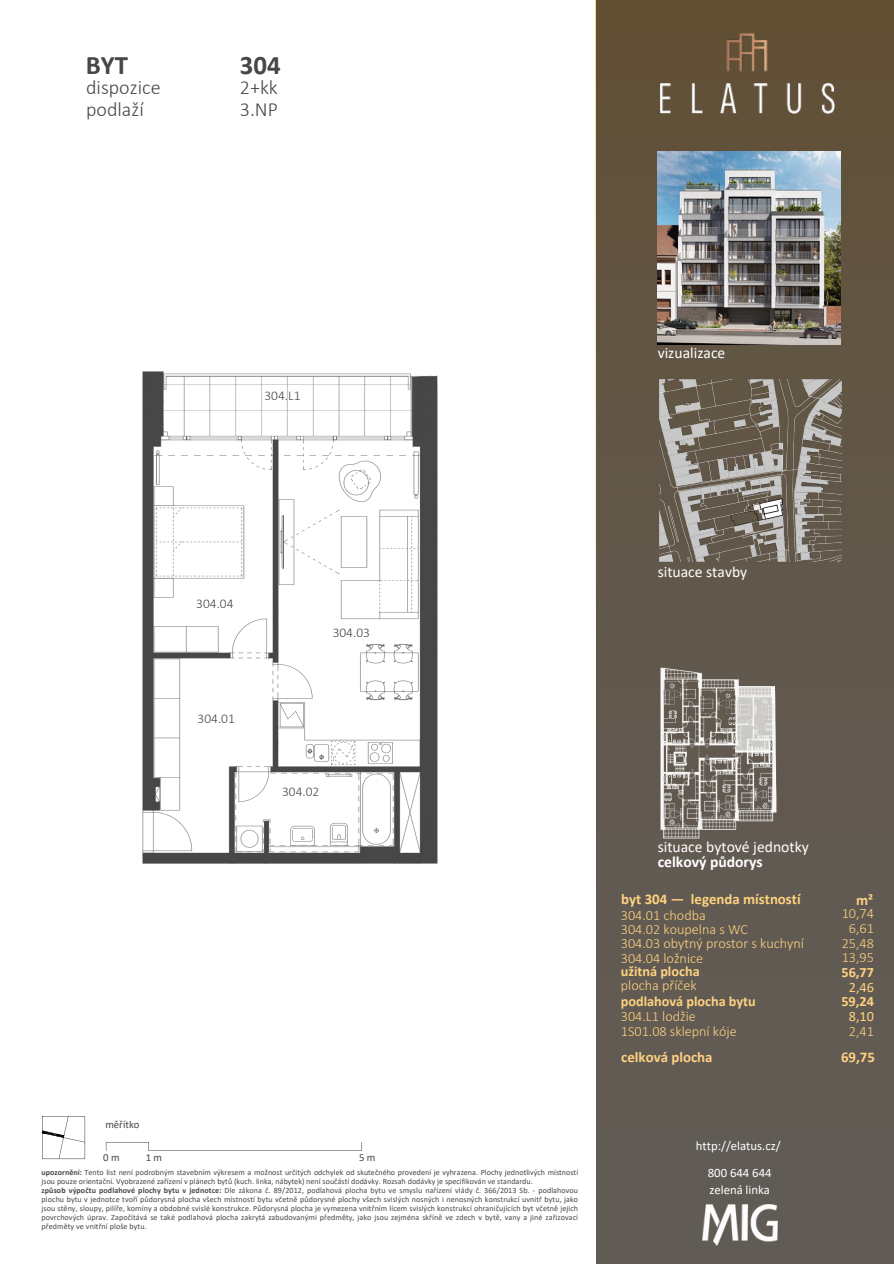
<style>
.page{position:relative;width:894px;height:1264px;background:#fff}
.page>*{position:absolute;margin:0;border:0;box-sizing:border-box;transform-origin:0 0}
.t1{font:700 26.85px "Calibri";color:#474747}
.t2{font:300 20.1px/21.5px "Calibri";color:#474747}
.t3{font:15.6px "Calibri";color:#fff}
.t4{font:700 15.6px "Calibri";color:#fff}
.t5{font:700 14.85px "Calibri";color:#ffd280}
.t6{font:300 14.25px/14.7px "Calibri";color:#ffd280}
.t7{font:700 14.25px "Calibri";color:#ffd280}
.t8{font:300 13.35px "Calibri";color:#474747}
.t9{font:12.75px "Calibri";color:#fff}
.t10{font:10.65px "Calibri";color:#474747}
.t11{font:8.1px/9px "Calibri";letter-spacing:.005em;color:#474747}
.s1{font-weight:700}
.s2{font-weight:400}
</style>
<div class="page">
<svg style="left:596px;top:0;width:297px;height:1263px;background:#61584d"></svg>
<svg style="left:42px;top:1116px;width:43px;height:43px"></svg>
<svg style="left:106px;top:1142px;width:256px;height:8px"></svg>
<div style="left:595px;top:14px;width:298px;height:138px;background:#615037"></div>
<img style="left:702px;top:1204px;width:74px;height:41px">
<img style="left:657px;top:152px;width:183px;height:192px">
<img style="left:652px;top:372px;width:196px;height:196px">
<img style="left:653px;top:659px;width:130px;height:186px">
<img style="left:656px;top:755px;width:124px;height:77px">
<img style="left:656px;top:675px;width:124px;height:71px">
<img style="left:142px;top:371px;width:296px;height:493px">
<img style="left:737px;top:686px;width:37px;height:10px">
<img style="left:735px;top:696px;width:37px;height:55px">
<p class="t1" style="left:86px;top:54px;width:44px">BYT</p>
<p class="t1" style="left:240px;top:54px;width:42px">304</p>
<p class="t2" style="left:86px;top:78px;width:76px">dispozice podlaží</p>
<p class="t2" style="left:240px;top:78px;width:40px">2+kk<br>3.NP</p>
<p class="t8" style="left:264px;top:390px;width:38px">304.L1</p>
<p class="t3" style="left:657px;top:347px;width:69px">vizualizace</p>
<p class="t8" style="left:196px;top:598px;width:39px">304.04</p>
<p class="t8" style="left:197px;top:713px;width:39px">304.01</p>
<p class="t8" style="left:332px;top:626px;width:39px">304.03</p>
<p class="t8" style="left:282px;top:786px;width:39px">304.02</p>
<p class="t10" style="left:105px;top:1120px;width:36px">měřítko</p>
<p class="t10" style="left:103px;top:1152px;width:18px">0m</p>
<p class="t10" style="left:146px;top:1152px;width:18px">1m</p>
<p class="t10" style="left:359px;top:1152px;width:18px">5m</p>
<p class="t11" style="left:42px;top:1168px;width:538px"><span class="s1">upozornění:</span> Tento list není podrobným stavebním výkresem a možnost určitých odchylek od skutečného provedení je vyhrazena. Plochy jednotlivých místností jsou pouze orientační. Vyobrazené zařízení v plánech bytů (kuch. linka, nábytek) není součástí dodávky. Rozsah dodávky je specifikován ve standardu.</p>
<p class="t11" style="left:42px;top:1186px;width:538px;text-align:justify"><span class="s1">způsob výpočtu podlahové plochy bytu v jednotce:</span> Dle zákona č. 89/2012, podlahová plocha bytu ve smyslu nařízení vlády č. 366/2013 Sb. - podlahovou plochu bytu v jednotce tvoří půdorysná plocha všech místností bytu včetně půdorysné plochy všech svislých nosných i nenosných konstrukcí uvnitř bytu, jako jsou stěny, sloupy, pilíře, komíny a obdobné svislé konstrukce. Půdorysná plocha je vymezena vnitřním lícem svislých konstrukcí ohraničujících byt včetně jejich povrchových úprav. Započítává se také podlahová plocha zakrytá zabudovanými předměty, jako jsou zejména skříně ve zdech v bytě, vany a jiné zařizovací předměty ve vnitřní ploše bytu.</p>
<p class="t3" style="left:657px;top:565px;width:91px">situace stavby</p>
<p class="t3" style="left:657px;top:840px;width:153px">situace bytové jednotky</p>
<p class="t4" style="left:657px;top:855px;width:107px">celkový půdorys</p>
<p class="t5" style="left:621px;top:892px;width:181px">byt 304 — legenda místností</p>
<p class="t6" style="left:620px;top:908px;width:86px">304.01 chodba</p>
<p class="t6" style="left:620px;top:923px;width:129px">304.02 koupelna s WC</p>
<p class="t6" style="left:620px;top:937px;width:185px;line-height:14.2px">304.03 obytný prostor s kuchyní<br>304.04 ložnice</p>
<p class="t7" style="left:620px;top:964px;width:80px">užitná plocha</p>
<p class="t6" style="left:620px;top:979px;width:77px">plocha příček</p>
<p class="t7" style="left:620px;top:994px;width:136px">podlahová plocha bytu</p>
<p class="t6" style="left:620px;top:1010px;width:77px">304.L1 lodžie</p>
<p class="t6" style="left:620px;top:1024px;width:118px">1S01.08 sklepní kóje</p>
<p class="t5" style="left:621px;top:1050px;width:93px">celková plocha</p>
<p class="t9" style="left:695px;top:1140px;width:86px">http://elatus.cz/</p>
<p class="t9" style="left:707px;top:1167px;width:65px">800 644 644</p>
<p class="t9" style="left:709px;top:1184px;width:62px">zelená linka</p>
<p class="t5" style="left:856px;top:893px;width:19px">m²</p>
<p class="t6" style="left:841px;top:907px;width:34px;text-align:center">10,74<br>6,61<br>25,48<br>13,95<br><span class="s1">56,77<br></span><span class="s2">2,46<br></span><span class="s1">59,24<br></span><span class="s2">8,10<br></span>2,41</p>
<p class="t5" style="left:840px;top:1050px;width:35px">69,75</p>
</div>
